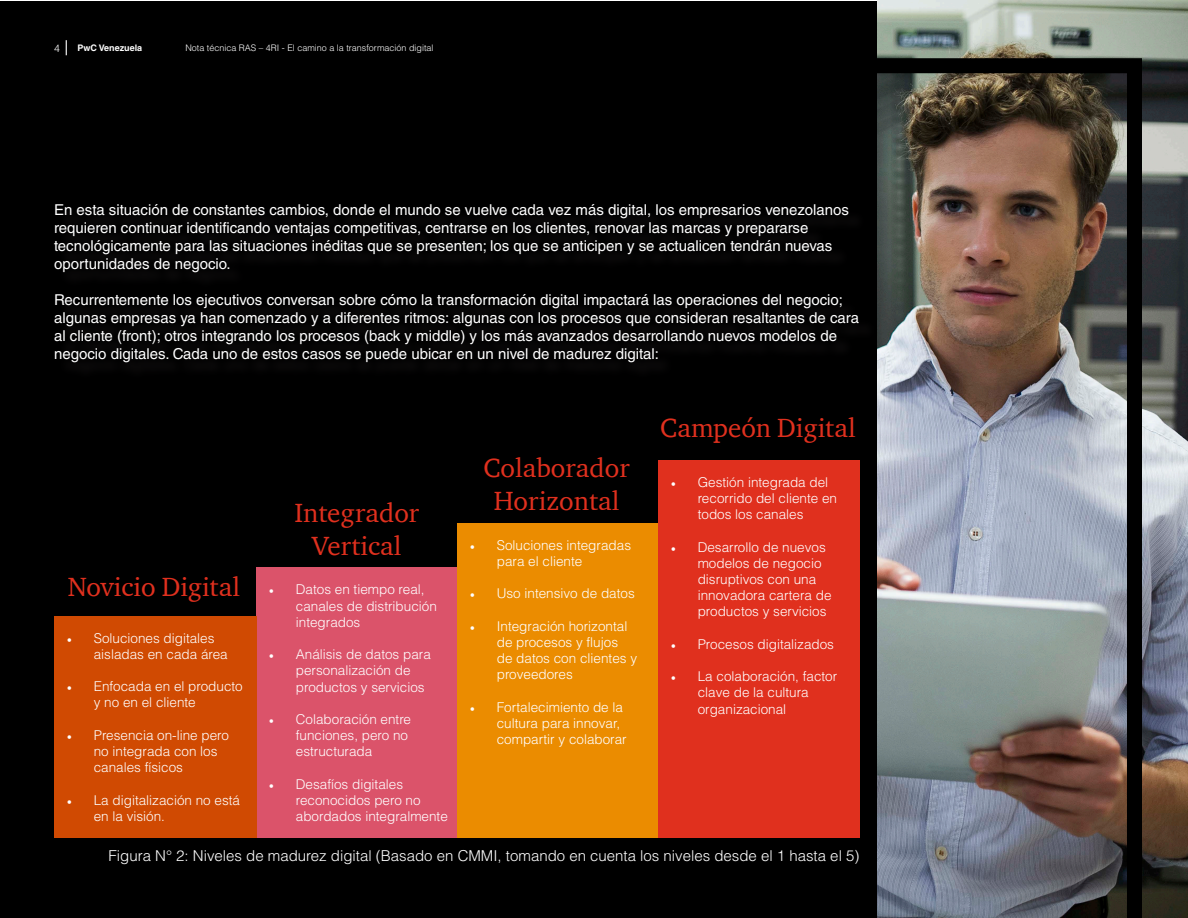
<style>
.page{position:relative;width:1188px;height:918px;background:#fff}
.page>*{position:absolute;margin:0;border:0;box-sizing:border-box;transform-origin:0 0}
.t1{font:27px/32.4px "ITC Charter Com";color:#e0301e;text-align:center}
.t2{font:15px/18px "Helvetica LT Std";color:#fff}
.t3{font:300 15px "Helvetica LT Std";color:#fff}
.t4{font:300 13.5px/16.2px "Helvetica LT Std";color:#fff}
.t5{font:300 10.5px "Helvetica LT Std";color:#fff}
.t6{font:300 9px "Helvetica LT Std";color:#fff}
.t7{font:700 9px "Helvetica LT Std";color:#fff}
.s1{font-family:"Minion Pro";font-weight:400}
</style>
<div class="page">
<div style="left:0;top:1px;width:1188px;height:916px;background:#000"></div>
<img style="left:878px;top:1px;width:310px;height:917px">
<div style="left:658px;top:460px;width:202px;height:378px;background:#e0301e"></div>
<div style="left:457px;top:523px;width:201px;height:315px;background:#eb8c00"></div>
<div style="left:256px;top:568px;width:201px;height:270px;background:#db536a"></div>
<div style="left:54px;top:616px;width:202px;height:222px;background:#d04a02"></div>
<img style="left:844px;top:51px;width:305px;height:867px">
<svg style="left:66px;top:40px;width:1px;height:15px"></svg>
<p class="t5" style="left:54px;top:42px;width:7px">4</p>
<p class="t7" style="left:77px;top:42px;width:66px">PwC Venezuela</p>
<p class="t6" style="left:185px;top:42px;width:250px">Nota técnica RAS – 4RI - El camino a la transformación digital</p>
<p class="t2" style="left:54px;top:201px;width:797px">En esta situación de constantes cambios, donde el mundo se vuelve cada vez más digital, los empresarios venezolanos requieren continuar identificando ventajas competitivas, centrarse en los clientes, renovar las marcas y prepararse tecnológicamente para las situaciones inéditas que se presenten; los que se anticipen y se actualicen tendrán nuevas oportunidades de negocio.</p>
<p class="t2" style="left:54px;top:291px;width:807px">Recurrentemente los ejecutivos conversan sobre cómo la transformación digital impactará las operaciones del negocio; algunas empresas ya han comenzado y a diferentes ritmos: algunas con los procesos que consideran resaltantes de cara al cliente (front); otros integrando los procesos (back y middle) y los más avanzados desarrollando nuevos modelos de negocio digitales. Cada uno de estos casos se puede ubicar en un nivel de madurez digital:</p>
<p class="t1" style="left:68px;top:570px;width:174px">Novicio Digital</p>
<p class="t4" style="left:94px;top:629px;width:136px;text-indent:-27px"><span class="s1">•</span> Soluciones digitales aisladas en cada área</p>
<p class="t4" style="left:94px;top:678px;width:151px;text-indent:-27px"><span class="s1">•</span> Enfocada en el producto y no en el cliente</p>
<p class="t4" style="left:94px;top:727px;width:137px;text-indent:-27px"><span class="s1">•</span> Presencia on-line pero no integrada con los canales físicos</p>
<p class="t4" style="left:94px;top:791px;width:148px;text-indent:-27px"><span class="s1">•</span> La digitalización no está en la visión.</p>
<p class="t1" style="left:294px;top:497px;width:126px">Integrador<br>Vertical</p>
<p class="t4" style="left:296px;top:581px;width:143px;text-indent:-27px"><span class="s1">•</span> Datos en tiempo real, canales de distribución integrados</p>
<p class="t4" style="left:296px;top:646px;width:137px;text-indent:-27px"><span class="s1">•</span> Análisis de datos para personalización de productos y servicios</p>
<p class="t4" style="left:296px;top:711px;width:117px;text-indent:-27px"><span class="s1">•</span> Colaboración entre funciones, pero no estructurada</p>
<p class="t4" style="left:296px;top:776px;width:154px;text-indent:-27px"><span class="s1">•</span> Desafíos digitales reconocidos pero no abordados integralmente</p>
<p class="t1" style="left:484px;top:451px;width:148px">Colaborador<br>Horizontal</p>
<p class="t4" style="left:497px;top:537px;width:136px;text-indent:-27px"><span class="s1">•</span> Soluciones integradas para el cliente</p>
<p class="t4" style="left:470px;top:585px;width:167px"><span class="s1">•</span> Uso intensivo de datos</p>
<p class="t4" style="left:497px;top:618px;width:142px;text-indent:-27px"><span class="s1">•</span> Integración horizontal de procesos y flujos de datos con clientes y proveedores</p>
<p class="t4" style="left:497px;top:699px;width:132px;text-indent:-27px"><span class="s1">•</span> Fortalecimiento de la cultura para innovar, compartir y colaborar</p>
<p class="t1" style="left:660px;top:411px;width:197px">Campeón Digital</p>
<p class="t4" style="left:698px;top:474px;width:141px;text-indent:-27px"><span class="s1">•</span> Gestión integrada del recorrido del cliente en todos los canales</p>
<p class="t4" style="left:698px;top:539px;width:135px;text-indent:-27px"><span class="s1">•</span> Desarrollo de nuevos modelos de negocio disruptivos con una innovadora cartera de productos y servicios</p>
<p class="t4" style="left:671px;top:636px;width:165px"><span class="s1">•</span> Procesos digitalizados</p>
<p class="t4" style="left:698px;top:668px;width:141px;text-indent:-27px"><span class="s1">•</span> La colaboración, factor clave de la cultura organizacional</p>
<p class="t3" style="left:109px;top:846px;width:752px">Figura N° 2: Niveles de madurez digital (Basado en CMMI, tomando en cuenta los niveles desde el 1 hasta el 5)</p>
</div>
